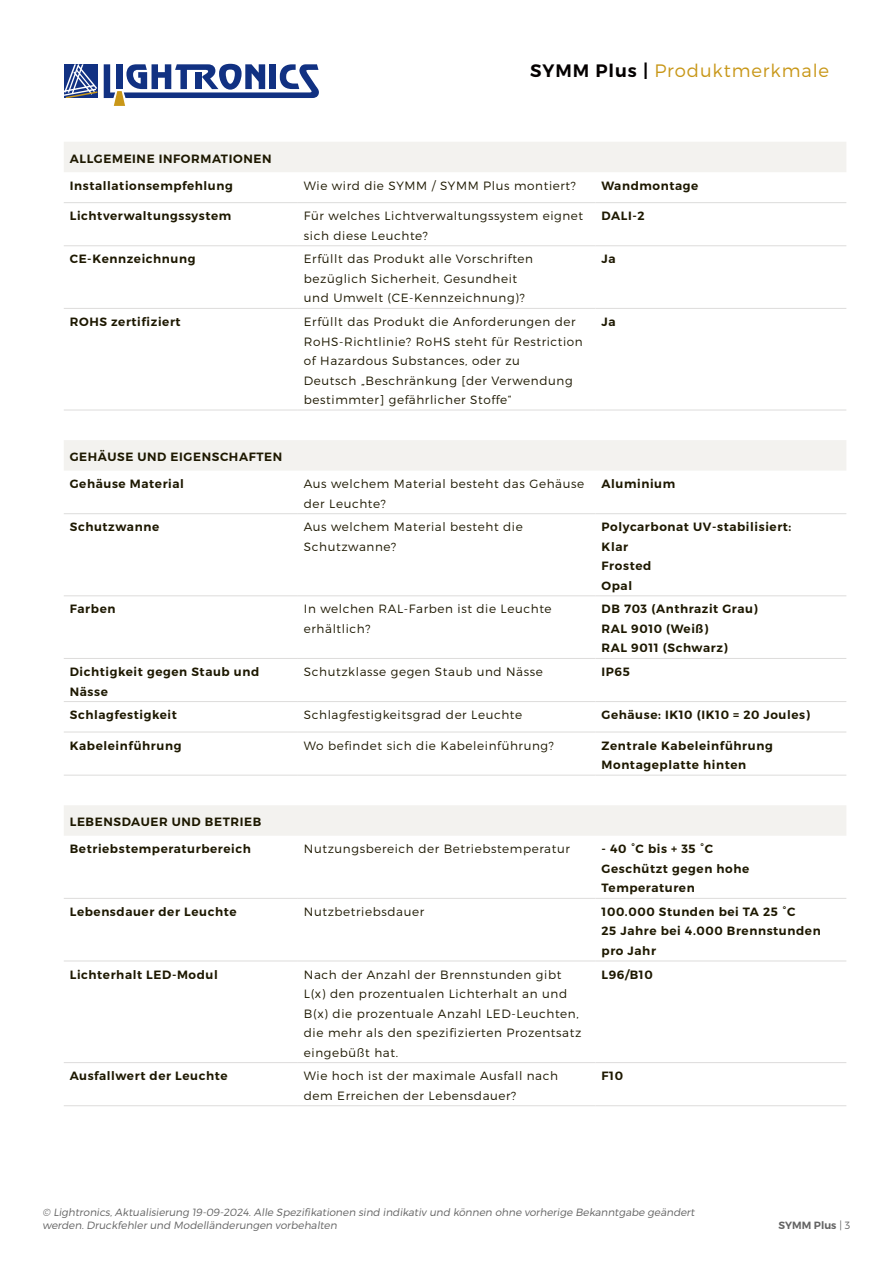
<style>
.page{position:relative;width:893px;height:1263px;background:#fff}
.page>*{position:absolute;margin:0;border:0;box-sizing:border-box;transform-origin:0 0}
.t1{font:18px "Trueno Lt";letter-spacing:.05em;color:#c89718}
.t2{font:12px/19.5px "Trueno Lt";letter-spacing:.05em;color:#1d1800}
.t3{font:12px/19.5px "Trueno S Bd";letter-spacing:.05em;color:#1d1800}
.t4{font:10.5px/12.6px "Trueno Lt It";color:#636363}
.t5{font:10.5px "Trueno S Bd";color:#636363}
.s1{font-family:"Trueno S Bd";color:#040000}
.s2{font-family:"Trueno Lt"}
</style>
<div class="page">
<svg style="left:64px;top:64px;width:33px;height:34px"></svg>
<svg style="left:104px;top:64px;width:215px;height:42px"></svg>
<div style="left:64px;top:142px;width:782px;height:30px;background:#f3f2ef"></div>
<hr style="left:64px;top:202px;width:234px;height:1px;background:#dddcdb">
<hr style="left:298px;top:202px;width:298px;height:1px;background:#dddcdb">
<hr style="left:596px;top:202px;width:250px;height:1px;background:#dddcdb">
<hr style="left:64px;top:245px;width:234px;height:1px;background:#dddcdb">
<hr style="left:298px;top:245px;width:298px;height:1px;background:#dddcdb">
<hr style="left:596px;top:245px;width:250px;height:1px;background:#dddcdb">
<hr style="left:64px;top:308px;width:234px;height:1px;background:#dddcdb">
<hr style="left:298px;top:308px;width:298px;height:1px;background:#dddcdb">
<hr style="left:596px;top:308px;width:250px;height:1px;background:#dddcdb">
<hr style="left:64px;top:410px;width:234px;height:1px;background:#dddcdb">
<hr style="left:298px;top:410px;width:298px;height:1px;background:#dddcdb">
<hr style="left:596px;top:410px;width:250px;height:1px;background:#dddcdb">
<div style="left:64px;top:440px;width:782px;height:30px;background:#f3f2ef"></div>
<hr style="left:64px;top:513px;width:234px;height:1px;background:#dddcdb">
<hr style="left:298px;top:513px;width:298px;height:1px;background:#dddcdb">
<hr style="left:596px;top:513px;width:250px;height:1px;background:#dddcdb">
<hr style="left:64px;top:595px;width:234px;height:1px;background:#dddcdb">
<hr style="left:298px;top:595px;width:298px;height:1px;background:#dddcdb">
<hr style="left:596px;top:595px;width:250px;height:1px;background:#dddcdb">
<hr style="left:64px;top:658px;width:234px;height:1px;background:#dddcdb">
<hr style="left:298px;top:658px;width:298px;height:1px;background:#dddcdb">
<hr style="left:596px;top:658px;width:250px;height:1px;background:#dddcdb">
<hr style="left:64px;top:701px;width:234px;height:1px;background:#dddcdb">
<hr style="left:298px;top:701px;width:298px;height:1px;background:#dddcdb">
<hr style="left:596px;top:701px;width:250px;height:1px;background:#dddcdb">
<hr style="left:64px;top:732px;width:234px;height:1px;background:#dddcdb">
<hr style="left:298px;top:732px;width:298px;height:1px;background:#dddcdb">
<hr style="left:596px;top:732px;width:250px;height:1px;background:#dddcdb">
<hr style="left:64px;top:775px;width:234px;height:1px;background:#dddcdb">
<hr style="left:298px;top:775px;width:298px;height:1px;background:#dddcdb">
<hr style="left:596px;top:775px;width:250px;height:1px;background:#dddcdb">
<div style="left:64px;top:805px;width:782px;height:31px;background:#f3f2ef"></div>
<hr style="left:64px;top:898px;width:234px;height:1px;background:#dddcdb">
<hr style="left:64px;top:960px;width:234px;height:1px;background:#dddcdb">
<hr style="left:64px;top:1062px;width:234px;height:1px;background:#dddcdb">
<hr style="left:64px;top:1105px;width:234px;height:1px;background:#dddcdb">
<hr style="left:298px;top:898px;width:298px;height:1px;background:#dddcdb">
<hr style="left:596px;top:898px;width:250px;height:1px;background:#dddcdb">
<hr style="left:298px;top:960px;width:298px;height:1px;background:#dddcdb">
<hr style="left:596px;top:960px;width:250px;height:1px;background:#dddcdb">
<hr style="left:298px;top:1062px;width:298px;height:1px;background:#dddcdb">
<hr style="left:596px;top:1062px;width:250px;height:1px;background:#dddcdb">
<hr style="left:298px;top:1105px;width:298px;height:1px;background:#dddcdb">
<hr style="left:596px;top:1105px;width:250px;height:1px;background:#dddcdb">
<h1 class="t1" style="left:530px;top:60px;width:300px"><span class="s1">SYMM Plus |</span> Produktmerkmale</h1>
<p class="t3" style="left:70px;top:149px;width:203px">ALLGEMEINE INFORMATIONEN</p>
<p class="t3" style="left:70px;top:176px;width:165px">Installationsempfehlung</p>
<p class="t2" style="left:304px;top:176px;width:274px">Wie wird die SYMM / SYMM Plus montiert?</p>
<p class="t3" style="left:602px;top:176px;width:98px">Wandmontage</p>
<p class="t3" style="left:70px;top:206px;width:163px">Lichtverwaltungssystem</p>
<p class="t2" style="left:304px;top:206px;width:281px">Für welches Lichtverwaltungssystem eignet sich diese Leuchte?</p>
<p class="t3" style="left:602px;top:206px;width:45px">DALI-2</p>
<p class="t3" style="left:70px;top:249px;width:127px">CE-Kennzeichnung</p>
<p class="t2" style="left:304px;top:249px;width:231px">Erfüllt das Produkt alle Vorschriften bezüglich Sicherheit, Gesundheit und Umwelt (CE-Kennzeichnung)?</p>
<p class="t3" style="left:602px;top:249px;width:16px">Ja</p>
<p class="t3" style="left:70px;top:312px;width:112px">ROHS zertifiziert</p>
<p class="t2" style="left:304px;top:312px;width:280px">Erfüllt das Produkt die Anforderungen der RoHS-Richtlinie? RoHS steht für Restriction of Hazardous Substances, oder zu<br>Deutsch „Beschränkung [der Verwendung bestimmter] gefährlicher Stoffe“</p>
<p class="t3" style="left:602px;top:312px;width:16px">Ja</p>
<p class="t3" style="left:70px;top:447px;width:214px">GEHÄUSE UND EIGENSCHAFTEN</p>
<p class="t3" style="left:70px;top:474px;width:116px">Gehäuse Material</p>
<p class="t2" style="left:304px;top:474px;width:282px">Aus welchem Material besteht das Gehäuse der Leuchte?</p>
<p class="t3" style="left:602px;top:474px;width:75px">Aluminium</p>
<p class="t3" style="left:70px;top:517px;width:91px">Schutzwanne</p>
<p class="t2" style="left:304px;top:517px;width:220px">Aus welchem Material besteht die<br>Schutzwanne?</p>
<p class="t3" style="left:602px;top:517px;width:191px">Polycarbonat UV-stabilisiert:<br>Klar<br>Frosted<br>Opal</p>
<p class="t3" style="left:70px;top:599px;width:47px">Farben</p>
<p class="t2" style="left:304px;top:599px;width:249px">In welchen RAL-Farben ist die Leuchte erhältlich?</p>
<p class="t3" style="left:602px;top:599px;width:158px">DB 703 (Anthrazit Grau)<br>RAL 9010 (Weiß)<br>RAL 9011 (Schwarz)</p>
<p class="t3" style="left:70px;top:662px;width:191px">Dichtigkeit gegen Staub und<br>Nässe</p>
<p class="t2" style="left:304px;top:662px;width:241px">Schutzklasse gegen Staub und Nässe</p>
<p class="t3" style="left:602px;top:662px;width:30px">IP65</p>
<p class="t3" style="left:70px;top:705px;width:109px">Schlagfestigkeit</p>
<p class="t2" style="left:304px;top:705px;width:220px">Schlagfestigkeitsgrad der Leuchte</p>
<p class="t3" style="left:602px;top:705px;width:210px">Gehäuse: IK10 (IK10 = 20 Joules)</p>
<p class="t3" style="left:70px;top:736px;width:113px">Kabeleinführung</p>
<p class="t2" style="left:304px;top:735px;width:251px">Wo befindet sich die Kabeleinführung?</p>
<p class="t3" style="left:602px;top:736px;width:173px">Zentrale Kabeleinführung<br>Montageplatte hinten</p>
<p class="t3" style="left:70px;top:812px;width:193px">LEBENSDAUER UND BETRIEB</p>
<p class="t3" style="left:70px;top:839px;width:183px">Betriebstemperaturbereich</p>
<p class="t2" style="left:304px;top:839px;width:267px">Nutzungsbereich der Betriebstemperatur</p>
<p class="t3" style="left:602px;top:839px;width:149px">- 40 °C bis + 35 °C<br>Geschützt gegen hohe<br>Temperaturen</p>
<p class="t3" style="left:70px;top:902px;width:168px">Lebensdauer der Leuchte</p>
<p class="t2" style="left:304px;top:902px;width:122px">Nutzbetriebsdauer</p>
<p class="t3" style="left:602px;top:902px;width:221px">100.000 Stunden bei TA 25 °C<br>25 Jahre bei 4.000 Brennstunden pro Jahr</p>
<p class="t3" style="left:70px;top:965px;width:150px">Lichterhalt LED-Modul</p>
<p class="t2" style="left:304px;top:964px;width:279px">Nach der Anzahl der Brennstunden gibt L(x) den prozentualen Lichterhalt an und B(x) die prozentuale Anzahl LED-Leuchten, die mehr als den spezifizierten Prozentsatz eingebüßt hat.</p>
<p class="t3" style="left:602px;top:965px;width:53px">L96/B10</p>
<p class="t3" style="left:70px;top:1066px;width:159px">Ausfallwert der Leuchte</p>
<p class="t2" style="left:304px;top:1066px;width:256px">Wie hoch ist der maximale Ausfall nach dem Erreichen der Lebensdauer?</p>
<p class="t3" style="left:602px;top:1066px;width:23px">F10</p>
<p class="t4" style="left:43px;top:1206px;width:654px">© Lightronics, Aktualisierung 19-09-2024. Alle Spezifikationen sind indikativ und können ohne vorherige Bekanntgabe geändert werden. Druckfehler und Modelländerungen vorbehalten</p>
<p class="t5" style="left:778px;top:1219px;width:73px">SYMM Plus <span class="s2">| 3</span></p>
</div>
